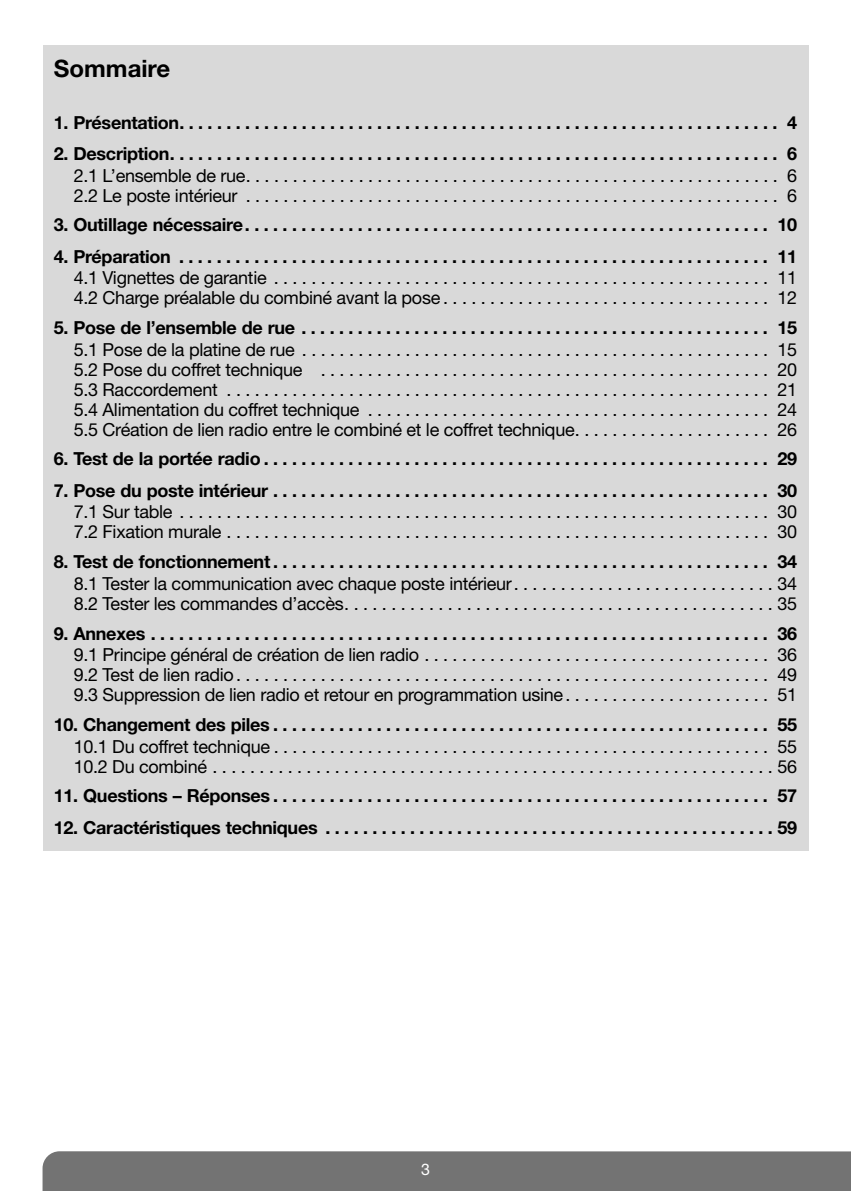
<style>
.page{position:relative;width:851px;height:1191px;background:#fff}
.page>*{position:absolute;margin:0;border:0;box-sizing:border-box;transform-origin:0 0}
.t1{font:700 24px "Helvetica Neue LT Com";color:#000}
.t2{font:18px/20px "Helvetica Neue LT Com";letter-spacing:-.015em;color:#000}
.t3{font:700 18px "Helvetica Neue LT Com";letter-spacing:-.015em;color:#000}
.t4{font:16px "Helvetica Neue LT Com";color:#fff}
</style>
<div class="page">
<div style="left:43px;top:1151px;width:807px;height:40px;background:#737373"></div>
<div style="left:43px;top:45px;width:765px;height:805px;background:#d9d9d9"></div>
<h1 class="t1" style="left:54px;top:55px;width:118px">Sommaire</h1>
<p class="t3" style="left:54px;top:112px;width:744px">1. Présentation. . . . . . . . . . . . . . . . . . . . . . . . . . . . . . . . . . . . . . . . . . . . . . . . . . . . . . . . . . . . . . . . 4</p>
<p class="t3" style="left:54px;top:143px;width:744px">2. Description. . . . . . . . . . . . . . . . . . . . . . . . . . . . . . . . . . . . . . . . . . . . . . . . . . . . . . . . . . . . . . . . . 6</p>
<p class="t2" style="left:74px;top:165px;width:724px">2.1 L’ensemble de rue. . . . . . . . . . . . . . . . . . . . . . . . . . . . . . . . . . . . . . . . . . . . . . . . . . . . . . . . . 6<br>2.2 Le poste intérieur . . . . . . . . . . . . . . . . . . . . . . . . . . . . . . . . . . . . . . . . . . . . . . . . . . . . . . . . . 6</p>
<p class="t3" style="left:54px;top:215px;width:744px">3. Outillage nécessaire. . . . . . . . . . . . . . . . . . . . . . . . . . . . . . . . . . . . . . . . . . . . . . . . . . . . . . . . 10</p>
<p class="t3" style="left:54px;top:246px;width:744px">4. Préparation . . . . . . . . . . . . . . . . . . . . . . . . . . . . . . . . . . . . . . . . . . . . . . . . . . . . . . . . . . . . . . . 11</p>
<p class="t2" style="left:74px;top:268px;width:724px">4.1 Vignettes de garantie . . . . . . . . . . . . . . . . . . . . . . . . . . . . . . . . . . . . . . . . . . . . . . . . . . . . . 11<br>4.2 Charge préalable du combiné avant la pose . . . . . . . . . . . . . . . . . . . . . . . . . . . . . . . . . . . 12</p>
<p class="t3" style="left:54px;top:317px;width:744px">5. Pose de l’ensemble de rue . . . . . . . . . . . . . . . . . . . . . . . . . . . . . . . . . . . . . . . . . . . . . . . . . . 15</p>
<p class="t2" style="left:74px;top:339px;width:724px;text-align:justify">5.1 Pose de la platine de rue . . . . . . . . . . . . . . . . . . . . . . . . . . . . . . . . . . . . . . . . . . . . . . . . . . 15<br>5.2 Pose du coffret technique . . . . . . . . . . . . . . . . . . . . . . . . . . . . . . . . . . . . . . . . . . . . . . . . 20<br>5.3 Raccordement . . . . . . . . . . . . . . . . . . . . . . . . . . . . . . . . . . . . . . . . . . . . . . . . . . . . . . . . . . 21<br>5.4 Alimentation du coffret technique . . . . . . . . . . . . . . . . . . . . . . . . . . . . . . . . . . . . . . . . . . . 24<br>5.5 Création de lien radio entre le combiné et le coffret technique. . . . . . . . . . . . . . . . . . . . . 26</p>
<p class="t3" style="left:54px;top:449px;width:744px">6. Test de la portée radio . . . . . . . . . . . . . . . . . . . . . . . . . . . . . . . . . . . . . . . . . . . . . . . . . . . . . . 29</p>
<p class="t3" style="left:54px;top:480px;width:744px">7. Pose du poste intérieur . . . . . . . . . . . . . . . . . . . . . . . . . . . . . . . . . . . . . . . . . . . . . . . . . . . . . 30</p>
<p class="t2" style="left:74px;top:502px;width:724px">7.1 Sur table . . . . . . . . . . . . . . . . . . . . . . . . . . . . . . . . . . . . . . . . . . . . . . . . . . . . . . . . . . . . . . . 30<br>7.2 Fixation murale . . . . . . . . . . . . . . . . . . . . . . . . . . . . . . . . . . . . . . . . . . . . . . . . . . . . . . . . . . 30</p>
<p class="t3" style="left:54px;top:551px;width:744px">8. Test de fonctionnement . . . . . . . . . . . . . . . . . . . . . . . . . . . . . . . . . . . . . . . . . . . . . . . . . . . . . 34</p>
<p class="t2" style="left:74px;top:573px;width:724px">8.1 Tester la communication avec chaque poste intérieur. . . . . . . . . . . . . . . . . . . . . . . . . . . . 34<br>8.2 Tester les commandes d’accès. . . . . . . . . . . . . . . . . . . . . . . . . . . . . . . . . . . . . . . . . . . . . . 35</p>
<p class="t3" style="left:54px;top:623px;width:744px">9. Annexes . . . . . . . . . . . . . . . . . . . . . . . . . . . . . . . . . . . . . . . . . . . . . . . . . . . . . . . . . . . . . . . . . . 36</p>
<p class="t2" style="left:74px;top:645px;width:724px;text-align:justify">9.1 Principe général de création de lien radio . . . . . . . . . . . . . . . . . . . . . . . . . . . . . . . . . . . . . 36<br>9.2 Test de lien radio. . . . . . . . . . . . . . . . . . . . . . . . . . . . . . . . . . . . . . . . . . . . . . . . . . . . . . . . . 49<br>9.3 Suppression de lien radio et retour en programmation usine. . . . . . . . . . . . . . . . . . . . . . 51</p>
<p class="t3" style="left:54px;top:714px;width:744px">10. Changement des piles . . . . . . . . . . . . . . . . . . . . . . . . . . . . . . . . . . . . . . . . . . . . . . . . . . . . . 55</p>
<p class="t2" style="left:74px;top:736px;width:724px">10.1 Du coffret technique . . . . . . . . . . . . . . . . . . . . . . . . . . . . . . . . . . . . . . . . . . . . . . . . . . . . . 55<br>10.2 Du combiné . . . . . . . . . . . . . . . . . . . . . . . . . . . . . . . . . . . . . . . . . . . . . . . . . . . . . . . . . . . . 56</p>
<p class="t3" style="left:54px;top:785px;width:744px">11. Questions – Réponses . . . . . . . . . . . . . . . . . . . . . . . . . . . . . . . . . . . . . . . . . . . . . . . . . . . . . 57</p>
<p class="t3" style="left:54px;top:817px;width:744px">12. Caractéristiques techniques . . . . . . . . . . . . . . . . . . . . . . . . . . . . . . . . . . . . . . . . . . . . . . . . 59</p>
<p class="t4" style="left:421px;top:1159px;width:10px">3</p>
</div>
